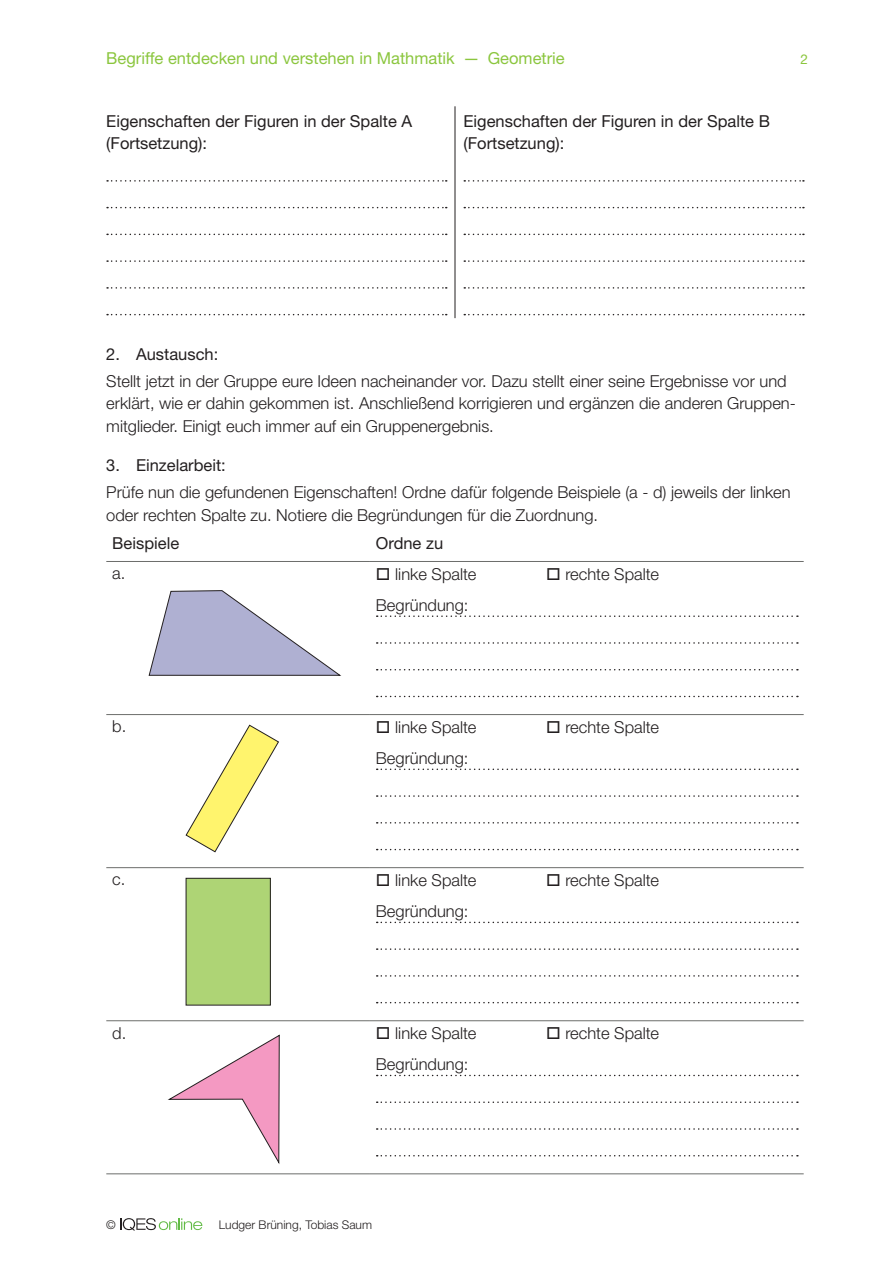
<style>
.page{position:relative;width:893px;height:1263px;background:#fff}
.page>*{position:absolute;margin:0;border:0;box-sizing:border-box;transform-origin:0 0}
.Lauftext{font:300 16.5px/22.5px "Helvetica Neue LT Pro";color:#231f20}
.Titel_5_ohne_Nummer{font:16.5px/22.5px "Helvetica Neue LT Pro";color:#231f20}
.Zuordnung{font:300 16.5px "Helvetica Neue LT Pro";color:#231f20}
.t1{font:16.5px "Helvetica Neue LT Pro";color:#8bc63e}
.Schreiblinie{font:300 16.5px "Helvetica Neue LT Pro";color:#231f20}
.t2{font:13.5px "Helvetica Neue LT Pro";color:#8bc63e}
.t3{font:300 12px "Helvetica Neue LT Pro";color:#231f20}
</style>
<div class="page">
<svg style="left:120px;top:1218px;width:82px;height:13px"></svg>
<hr style="left:455px;top:106px;width:1px;height:212px;background:#231f20">
<svg style="left:107px;top:180px;width:340px;height:2px"></svg>
<svg style="left:107px;top:207px;width:340px;height:1px"></svg>
<svg style="left:107px;top:234px;width:340px;height:1px"></svg>
<svg style="left:107px;top:260px;width:340px;height:2px"></svg>
<svg style="left:107px;top:287px;width:340px;height:2px"></svg>
<svg style="left:107px;top:314px;width:340px;height:1px"></svg>
<svg style="left:464px;top:180px;width:340px;height:2px"></svg>
<svg style="left:464px;top:207px;width:340px;height:1px"></svg>
<svg style="left:464px;top:234px;width:340px;height:1px"></svg>
<svg style="left:464px;top:260px;width:340px;height:2px"></svg>
<svg style="left:464px;top:287px;width:340px;height:2px"></svg>
<svg style="left:464px;top:314px;width:340px;height:1px"></svg>
<hr style="left:106px;top:561px;width:264px;height:1px;background:#6c6d6b">
<hr style="left:370px;top:561px;width:434px;height:1px;background:#6c6d6b">
<hr style="left:106px;top:714px;width:264px;height:1px;background:#6c6d6b">
<hr style="left:370px;top:714px;width:434px;height:1px;background:#6c6d6b">
<hr style="left:106px;top:867px;width:264px;height:1px;background:#6c6d6b">
<hr style="left:370px;top:867px;width:434px;height:1px;background:#6c6d6b">
<hr style="left:106px;top:1020px;width:264px;height:1px;background:#6c6d6b">
<hr style="left:370px;top:1020px;width:434px;height:1px;background:#6c6d6b">
<hr style="left:106px;top:1173px;width:264px;height:1px;background:#6c6d6b">
<hr style="left:370px;top:1173px;width:434px;height:1px;background:#6c6d6b">
<svg style="left:377px;top:615px;width:421px;height:2px"></svg>
<svg style="left:377px;top:642px;width:421px;height:2px"></svg>
<svg style="left:377px;top:669px;width:421px;height:1px"></svg>
<svg style="left:377px;top:696px;width:421px;height:1px"></svg>
<svg style="left:377px;top:768px;width:421px;height:2px"></svg>
<svg style="left:377px;top:795px;width:421px;height:2px"></svg>
<svg style="left:377px;top:822px;width:421px;height:1px"></svg>
<svg style="left:377px;top:849px;width:421px;height:1px"></svg>
<svg style="left:377px;top:922px;width:421px;height:1px"></svg>
<svg style="left:377px;top:948px;width:421px;height:2px"></svg>
<svg style="left:377px;top:975px;width:421px;height:2px"></svg>
<svg style="left:377px;top:1002px;width:421px;height:1px"></svg>
<svg style="left:377px;top:1075px;width:421px;height:1px"></svg>
<svg style="left:377px;top:1101px;width:421px;height:2px"></svg>
<svg style="left:377px;top:1128px;width:421px;height:2px"></svg>
<svg style="left:377px;top:1155px;width:421px;height:1px"></svg>
<svg style="left:148px;top:590px;width:194px;height:86px"></svg>
<svg style="left:185px;top:724px;width:94px;height:129px"></svg>
<div style="left:186px;top:878px;width:84px;height:127px;background:#aed475"></div>
<div style="left:186px;top:878px;width:85px;height:127px;border:1px solid #231f20"></div>
<svg style="left:167px;top:1034px;width:113px;height:130px"></svg>
<p class="t1" style="left:106px;top:48px;width:460px">Begriffe entdecken und verstehen in Mathmatik — Geometrie</p>
<p class="t2" style="left:800px;top:51px;width:9px">2</p>
<p class="Titel_5_ohne_Nummer" style="left:106px;top:109px;width:307px">Eigenschaften der Figuren in der Spalte A (Fortsetzung):</p>
<p class="Titel_5_ohne_Nummer" style="left:463px;top:109px;width:308px">Eigenschaften der Figuren in der Spalte B (Fortsetzung):</p>
<p class="Titel_5_ohne_Nummer" style="left:106px;top:343px;width:113px">2. Austausch:</p>
<p class="Lauftext" style="left:106px;top:369px;width:691px">Stellt jetzt in der Gruppe eure Ideen nacheinander vor. Dazu stellt einer seine Ergebnisse vor und erklärt, wie er dahin gekommen ist. Anschließend korrigieren und ergänzen die anderen Gruppen&shy;mitglieder. Einigt euch immer auf ein Gruppenergebnis.</p>
<p class="Titel_5_ohne_Nummer" style="left:106px;top:454px;width:121px">3. Einzelarbeit:</p>
<p class="Lauftext" style="left:106px;top:481px;width:686px">Prüfe nun die gefundenen Eigenschaften! Ordne dafür folgende Beispiele (a - d) jeweils der linken oder rechten Spalte zu. Notiere die Begründungen für die Zuordnung.</p>
<p class="Titel_5_ohne_Nummer" style="left:112px;top:531px;width:68px">Beispiele</p>
<p class="Titel_5_ohne_Nummer" style="left:376px;top:531px;width:69px">Ordne zu</p>
<p class="Lauftext" style="left:112px;top:562px;width:15px">a.</p>
<p class="Zuordnung" style="left:376px;top:564px;width:102px">□ linke Spalte</p>
<p class="Zuordnung" style="left:546px;top:564px;width:115px">□ rechte Spalte</p>
<p class="Schreiblinie" style="left:376px;top:595px;width:94px">Begründung:</p>
<p class="Lauftext" style="left:112px;top:715px;width:16px">b.</p>
<p class="Zuordnung" style="left:376px;top:717px;width:102px">□ linke Spalte</p>
<p class="Zuordnung" style="left:546px;top:717px;width:115px">□ rechte Spalte</p>
<p class="Schreiblinie" style="left:376px;top:748px;width:94px">Begründung:</p>
<p class="Lauftext" style="left:112px;top:868px;width:15px">c.</p>
<p class="Zuordnung" style="left:376px;top:870px;width:102px">□ linke Spalte</p>
<p class="Zuordnung" style="left:546px;top:870px;width:115px">□ rechte Spalte</p>
<p class="Schreiblinie" style="left:376px;top:901px;width:94px">Begründung:</p>
<p class="Lauftext" style="left:112px;top:1021px;width:16px">d.</p>
<p class="Zuordnung" style="left:376px;top:1023px;width:102px">□ linke Spalte</p>
<p class="Zuordnung" style="left:546px;top:1023px;width:115px">□ rechte Spalte</p>
<p class="Schreiblinie" style="left:376px;top:1054px;width:94px">Begründung:</p>
<p class="t3" style="left:106px;top:1217px;width:11px">©</p>
<p class="t3" style="left:219px;top:1217px;width:155px">Ludger Brüning, Tobias Saum</p>
</div>
